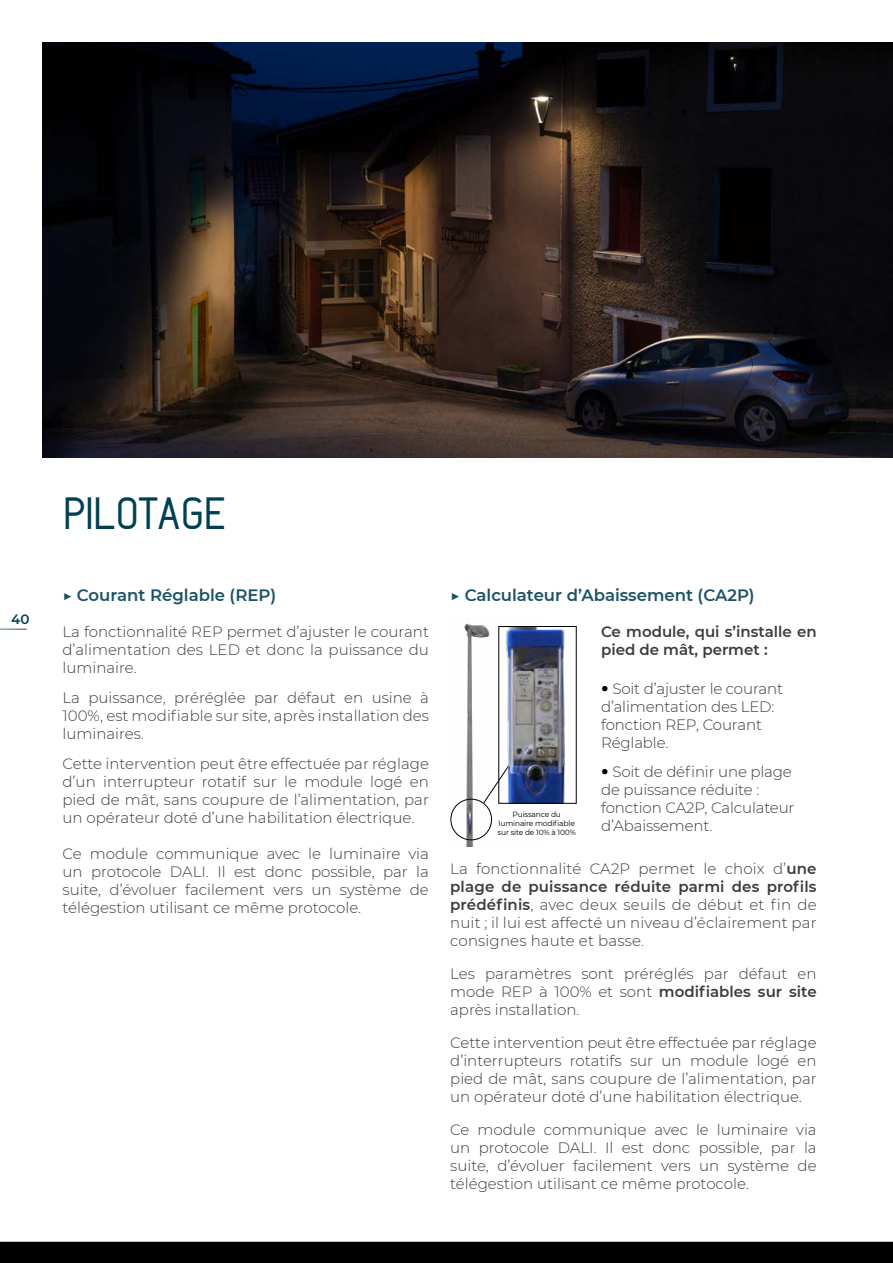
<style>
.page{position:relative;width:893px;height:1263px;background:#fff}
.page>*{position:absolute;margin:0;border:0;box-sizing:border-box;transform-origin:0 0}
.t1{font:45px "Anson";color:#004052}
.t2{font:600 16.5px "Montserrat";color:#1c5264}
.t3{font:300 15px/18px "Montserrat";color:#3c3c3b;text-align:justify}
.t4{font:600 15px/18px "Montserrat";color:#3c3c3b}
.t5{font:600 13.5px "Montserrat";color:#004052}
.t6{font:7.5px/9px "Montserrat";letter-spacing:-.02em;color:#000;text-align:center}
.s1{font-weight:400}
.s2{font-family:"Helvetica LT Std";color:#000}
.s3{font-weight:600}
</style>
<div class="page">
<img style="left:43px;top:43px;width:850px;height:415px">
<img style="left:452px;top:623px;width:87px;height:223px">
<div style="left:450px;top:799px;width:42px;height:41px;border:1px solid #000;border-radius:50%"></div>
<svg style="left:483px;top:751px;width:15px;height:52px"></svg>
<img style="left:500px;top:628px;width:65px;height:173px">
<svg style="left:0;top:629px;width:26px;height:1px"></svg>
<div style="left:0;top:1241px;width:893px;height:22px;background:#000"></div>
<p class="t5" style="left:11px;top:609px;width:20px">40</p>
<h1 class="t1" style="left:65px;top:488px;width:164px">PILOTAGE</h1>
<p class="t2" style="left:63px;top:584px;width:215px"><span class="s1">▶</span> Courant Réglable (REP)</p>
<p class="t3" style="left:63px;top:622px;width:368px">La fonctionnalité REP permet d’ajuster le courant d’alimentation des LED et donc la puissance du luminaire.</p>
<p class="t3" style="left:63px;top:688px;width:368px">La puissance, préréglée par défaut en usine à 100%, est modifiable sur site, après installation des luminaires.</p>
<p class="t3" style="left:63px;top:754px;width:368px">Cette intervention peut être effectuée par réglage d’un interrupteur rotatif sur le module logé en pied de mât, sans coupure de l’alimentation, par un opérateur doté d’une habilitation électrique.</p>
<p class="t3" style="left:63px;top:844px;width:368px">Ce module communique avec le luminaire via un protocole DALI. Il est donc possible, par la suite, d’évoluer facilement vers un système de télégestion utilisant ce même protocole.</p>
<p class="t2" style="left:450px;top:584px;width:306px"><span class="s1">▶</span> Calculateur d’Abaissement (CA2P)</p>
<p class="t4" style="left:601px;top:622px;width:217px">Ce module, qui s’installe en pied de mât, permet :</p>
<p class="t3" style="left:601px;top:679px;width:184px;text-align:left"><span class="s2">•</span> Soit d’ajuster le courant d’alimentation des LED: fonction REP, Courant<br>Réglable.</p>
<p class="t3" style="left:601px;top:762px;width:195px;text-align:left"><span class="s2">•</span> Soit de définir une plage de puissance réduite : fonction CA2P, Calculateur d’Abaissement.</p>
<p class="t3" style="left:450px;top:859px;width:368px">La fonctionnalité CA2P permet le choix d’<span class="s3">une plage de puissance réduite parmi des profils prédéfinis</span>, avec deux seuils de début et fin de nuit ; il lui est affecté un niveau d’éclairement par consignes haute et basse.</p>
<p class="t3" style="left:450px;top:964px;width:368px">Les paramètres sont préréglés par défaut en mode REP à 100% et sont <span class="s3">modifiables sur site </span>après installation.</p>
<p class="t3" style="left:450px;top:1033px;width:368px">Cette intervention peut être effectuée par réglage d’interrupteurs rotatifs sur un module logé en pied de mât, sans coupure de l’alimentation, par un opérateur doté d’une habilitation électrique.</p>
<p class="t3" style="left:450px;top:1120px;width:368px">Ce module communique avec le luminaire via un protocole DALI. Il est donc possible, par la suite, d’évoluer facilement vers un système de télégestion utilisant ce même protocole.</p>
<p class="t6" style="left:498px;top:809px;width:80px">Puissance du luminaire modifiable sur site de 10% à 100%</p>
</div>
